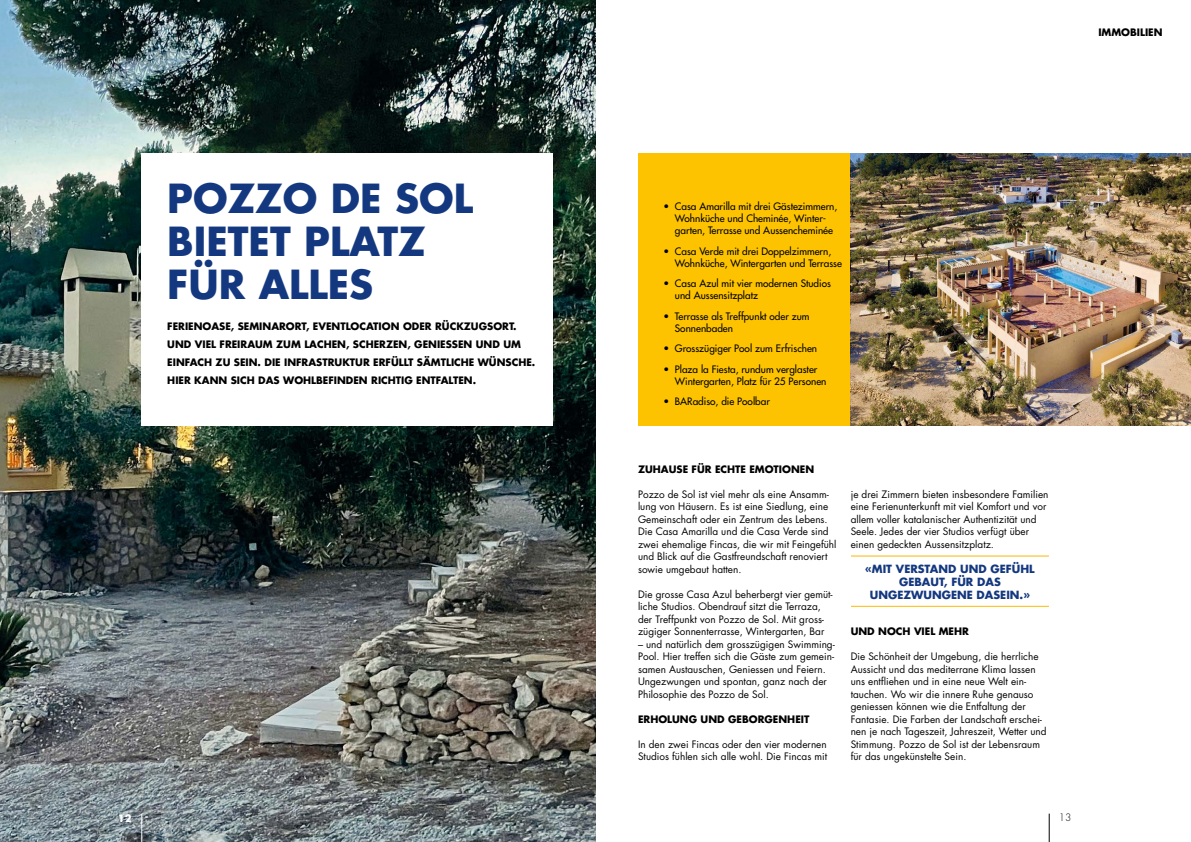
<style>
.page{position:relative;width:1191px;height:842px;background:#fff}
.page>*{position:absolute;margin:0;border:0;box-sizing:border-box;transform-origin:0 0}
.t1{font:700 39px/43px "Futura";color:#14387f}
.t2{font:700 11px/13px "Futura";color:#14387f;text-align:center}
.t3{font:10px/12.5px "Futura";color:#000}
.t4{font:10px/12px "Futura";color:#000}
.t5{font:700 10px/18px "Futura";color:#000}
.t6{font:700 10px "Futura";color:#fff}
.t7{font:300 10px "Futura";color:#000}
</style>
<div class="page">
<img style="left:0;top:0;width:595px;height:842px">
<svg style="left:1048px;top:814px;width:1px;height:28px"></svg>
<svg style="left:141px;top:814px;width:1px;height:28px"></svg>
<div style="left:638px;top:153px;width:212px;height:272px;background:#fdc300"></div>
<div style="left:142px;top:153px;width:411px;height:272px;background:#fff"></div>
<img style="left:850px;top:153px;width:341px;height:272px">
<hr style="left:851px;top:556px;width:198px;height:1px;background:#fbba00">
<hr style="left:851px;top:606px;width:198px;height:1px;background:#fbba00">
<p class="t5" style="left:1098px;top:23px;width:66px">IMMOBILIEN</p>
<h1 class="t1" style="left:167px;top:176px;width:307px">POZZO DE SOL<br>BIETET PLATZ<br>FÜR ALLES</h1>
<p class="t5" style="left:167px;top:317px;width:369px">FERIENOASE, SEMINARORT, EVENTLOCATION ODER RÜCKZUGSORT.<br>UND VIEL FREIRAUM ZUM LACHEN, SCHERZEN, GENIESSEN UND UM EINFACH ZU SEIN. DIE INFRASTRUKTUR ERFÜLLT SÄMTLICHE WÜNSCHE.<br>HIER KANN SICH DAS WOHLBEFINDEN RICHTIG ENTFALTEN.</p>
<p class="t4" style="left:675px;top:201px;width:164px;text-indent:-11px">• Casa Amarilla mit drei Gästezimmern,<br>Wohnküche und Cheminée, Winter&shy;garten, Terrasse und Aussencheminée</p>
<p class="t4" style="left:675px;top:245px;width:168px;text-indent:-11px">• Casa Verde mit drei Doppelzimmern,<br>Wohnküche, Wintergarten und Terrasse</p>
<p class="t4" style="left:675px;top:278px;width:157px;text-indent:-11px">• Casa Azul mit vier modernen Studios und Aussensitzplatz</p>
<p class="t4" style="left:675px;top:310px;width:136px;text-indent:-11px">• Terrasse als Treffpunkt oder zum<br>Sonnenbaden</p>
<p class="t4" style="left:663px;top:343px;width:155px">• Grosszügiger Pool zum Erfrischen</p>
<p class="t4" style="left:675px;top:363px;width:153px;text-indent:-11px">• Plaza la Fiesta, rundum verglaster<br>Wintergarten, Platz für 25 Personen</p>
<p class="t4" style="left:663px;top:396px;width:108px">• BARadiso, die Poolbar</p>
<p class="t5" style="left:638px;top:460px;width:178px">ZUHAUSE FÜR ECHTE EMOTIONEN</p>
<p class="t3" style="left:638px;top:488px;width:200px">Pozzo de Sol ist viel mehr als eine Ansamm&shy;lung von Häusern. Es ist eine Siedlung, eine Gemeinschaft oder ein Zentrum des Lebens.<br>Die Casa Amarilla und die Casa Verde sind zwei ehemalige Fincas, die wir mit Feingefühl und Blick auf die Gastfreundschaft renoviert sowie umgebaut hatten.</p>
<p class="t3" style="left:638px;top:588px;width:196px">Die grosse Casa Azul beherbergt vier gemüt&shy;liche Studios. Obendrauf sitzt die Terraza, der Treffpunkt von Pozzo de Sol. Mit gross&shy;zügiger Sonnenterrasse, Wintergarten, Bar</p>
<p class="t3" style="left:638px;top:638px;width:198px">– und natürlich dem grosszügigen Swimming-Pool. Hier treffen sich die Gäste zum gemein&shy;samen Austauschen, Geniessen und Feiern.<br>Ungezwungen und spontan, ganz nach der Philosophie des Pozzo de Sol.</p>
<p class="t5" style="left:638px;top:710px;width:173px">ERHOLUNG UND GEBORGENHEIT</p>
<p class="t3" style="left:638px;top:738px;width:191px">In den zwei Fincas oder den vier modernen<br>Studios fühlen sich alle wohl. Die Fincas mit</p>
<p class="t3" style="left:850px;top:488px;width:199px">je drei Zimmern bieten insbesondere Familien eine Ferienunterkunft mit viel Komfort und vor allem voller katalanischer Authentizität und Seele. Jedes der vier Studios verfügt über einen gedeckten Aussensitzplatz.</p>
<p class="t2" style="left:865px;top:562px;width:171px">«MIT VERSTAND UND GEFÜHL<br>GEBAUT, FÜR DAS<br>UNGEZWUNGENE DASEIN.»</p>
<p class="t5" style="left:850px;top:622px;width:120px">UND NOCH VIEL MEHR</p>
<p class="t3" style="left:850px;top:650px;width:197px">Die Schönheit der Umgebung, die herrliche Aussicht und das mediterrane Klima lassen uns entfliehen und in eine neue Welt ein&shy;tauchen. Wo wir die innere Ruhe genauso geniessen können wie die Entfaltung der Fantasie. Die Farben der Landschaft erschei&shy;nen je nach Tageszeit, Jahreszeit, Wetter und Stimmung. Pozzo de Sol ist der Lebensraum für das ungekünstelte Sein.</p>
<p class="t6" style="left:118px;top:811px;width:15px">12</p>
<p class="t7" style="left:1059px;top:811px;width:14px">13</p>
</div>
